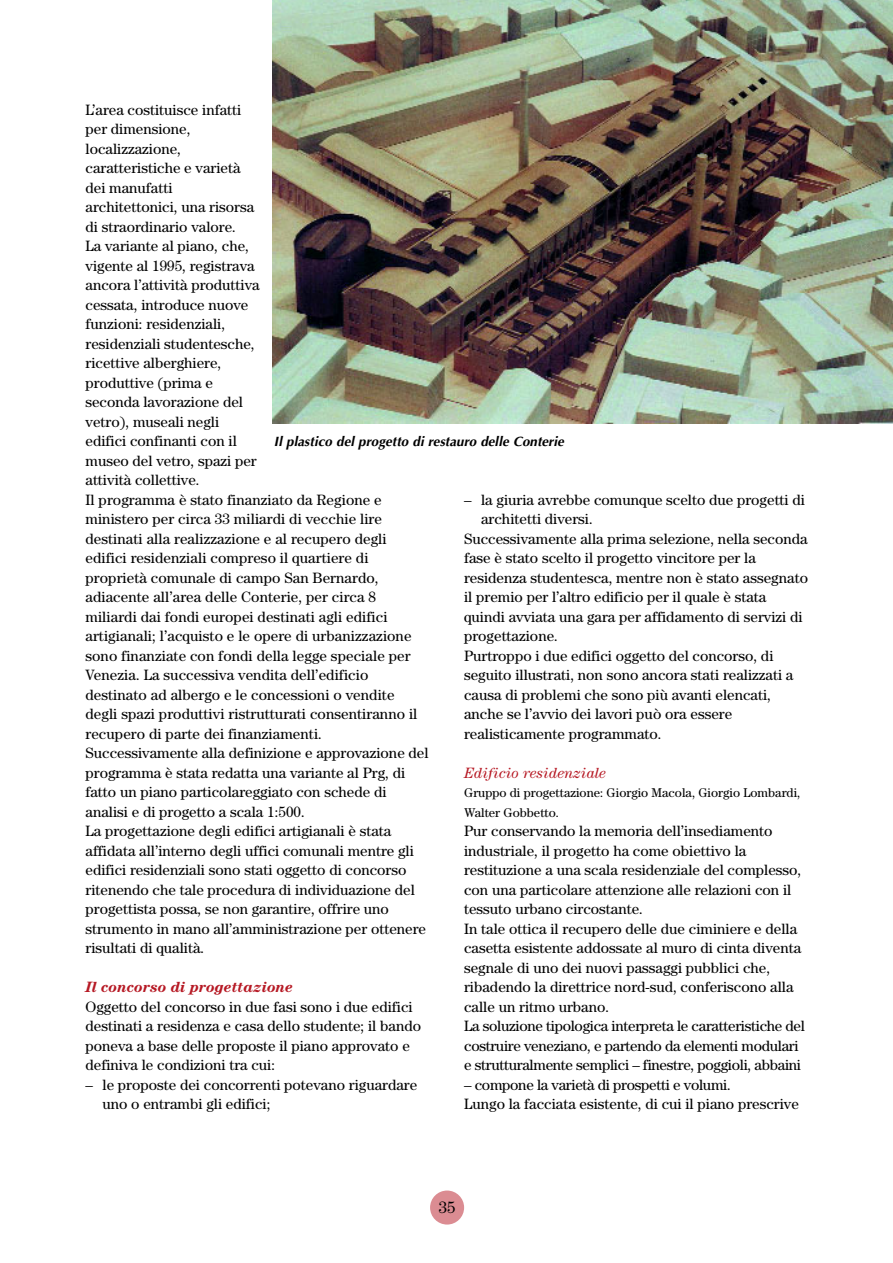
<style>
.page{position:relative;width:893px;height:1263px;background:#fff}
.page>*{position:absolute;margin:0;border:0;box-sizing:border-box;transform-origin:0 0}
.t1{font:16.5px "Century";color:#000}
.t2{font:15px/19.5px "Century";color:#000}
.t3{font:italic 700 15px "Century";color:#b61924}
.t4{font:italic 15px "Century";color:#b61924}
.t5{font:italic 700 13.5px "Optima";color:#000}
.t6{font:12.75px/19.5px "Century";color:#000}
</style>
<div class="page">
<img style="left:272px;top:0;width:620px;height:1225px">
<p class="t2" style="left:85px;top:101px;width:344px">L’area costituisce infatti<br>per dimensione,<br>localizzazione,<br>caratteristiche e varietà<br>dei manufatti<br>architettonici, una risorsa<br>di straordinario valore.<br>La variante al piano, che,<br>vigente al 1995, registrava<br>ancora l’attività produttiva<br>cessata, introduce nuove<br>funzioni: residenziali,<br>residenziali studentesche,<br>ricettive alberghiere,<br>produttive (prima e<br>seconda lavorazione del<br>vetro), museali negli<br>edifici confinanti con il<br>museo del vetro, spazi per<br>attività collettive.<br>Il programma è stato finanziato da Regione e ministero per circa 33 miliardi di vecchie lire destinati alla realizzazione e al recupero degli edifici residenziali compreso il quartiere di proprietà comunale di campo San Bernardo, adiacente all’area delle Conterie, per circa 8 miliardi dai fondi europei destinati agli edifici artigianali; l’acquisto e le opere di urbanizzazione sono finanziate con fondi della legge speciale per Venezia. La successiva vendita dell’edificio destinato ad albergo e le concessioni o vendite degli spazi produttivi ristrutturati consentiranno il recupero di parte dei finanziamenti.<br>Successivamente alla definizione e approvazione del programma è stata redatta una variante al Prg, di fatto un piano particolareggiato con schede di analisi e di progetto a scala 1:500.<br>La progettazione degli edifici artigianali è stata affidata all’interno degli uffici comunali mentre gli edifici residenziali sono stati oggetto di concorso ritenendo che tale procedura di individuazione del progettista possa, se non garantire, offrire uno strumento in mano all’amministrazione per ottenere risultati di qualità.</p>
<p class="t3" style="left:85px;top:982px;width:209px">Il concorso di progettazione</p>
<p class="t2" style="left:85px;top:998px;width:337px">Oggetto del concorso in due fasi sono i due edifici destinati a residenza e casa dello studente; il bando poneva a base delle proposte il piano approvato e definiva le condizioni tra cui:</p>
<p class="t2" style="left:102px;top:1076px;width:316px;text-indent:-17px">– le proposte dei concorrenti potevano riguardare uno o entrambi gli edifici;</p>
<p class="t5" style="left:274px;top:436px;width:292px">Il plastico del progetto di restauro delle Conterie</p>
<p class="t2" style="left:464px;top:491px;width:342px">– la giuria avrebbe comunque scelto due progetti di</p>
<p class="t2" style="left:481px;top:511px;width:113px">architetti diversi.</p>
<p class="t2" style="left:464px;top:530px;width:345px">Successivamente alla prima selezione, nella seconda</p>
<p class="t2" style="left:464px;top:550px;width:293px">fase è stato scelto il progetto vincitore per la</p>
<p class="t2" style="left:464px;top:569px;width:345px">residenza studentesca, mentre non è stato assegnato</p>
<p class="t2" style="left:464px;top:589px;width:304px">il premio per l’altro edificio per il quale è stata</p>
<p class="t2" style="left:464px;top:608px;width:340px">quindi avviata una gara per affidamento di servizi di</p>
<p class="t2" style="left:464px;top:628px;width:95px">progettazione.</p>
<p class="t2" style="left:464px;top:647px;width:311px">Purtroppo i due edifici oggetto del concorso, di</p>
<p class="t2" style="left:464px;top:667px;width:331px">seguito illustrati, non sono ancora stati realizzati a</p>
<p class="t2" style="left:464px;top:686px;width:308px">causa di problemi che sono più avanti elencati,</p>
<p class="t2" style="left:464px;top:706px;width:269px">anche se l’avvio dei lavori può ora essere</p>
<p class="t2" style="left:464px;top:725px;width:199px">realisticamente programmato.</p>
<p class="t4" style="left:464px;top:768px;width:143px">Edificio residenziale</p>
<p class="t6" style="left:464px;top:784px;width:338px">Gruppo di progettazione: Giorgio Macola, Giorgio Lombardi,<br>Walter Gobbetto.</p>
<p class="t2" style="left:464px;top:823px;width:342px">Pur conservando la memoria dell’insediamento industriale, il progetto ha come obiettivo la restituzione a una scala residenziale del complesso, con una particolare attenzione alle relazioni con il tessuto urbano circostante.<br>In tale ottica il recupero delle due ciminiere e della casetta esistente addossate al muro di cinta diventa segnale di uno dei nuovi passaggi pubblici che, ribadendo la direttrice nord-sud, conferiscono alla calle un ritmo urbano.<br>La soluzione tipologica interpreta le caratteristiche del costruire veneziano, e partendo da elementi modulari e strutturalmente semplici – finestre, poggioli, abbaini</p>
<p class="t2" style="left:464px;top:1076px;width:336px">– compone la varietà di prospetti e volumi.<br>Lungo la facciata esistente, di cui il piano prescrive</p>
<p class="t1" style="left:439px;top:1201px;width:18px">35</p>
</div>
